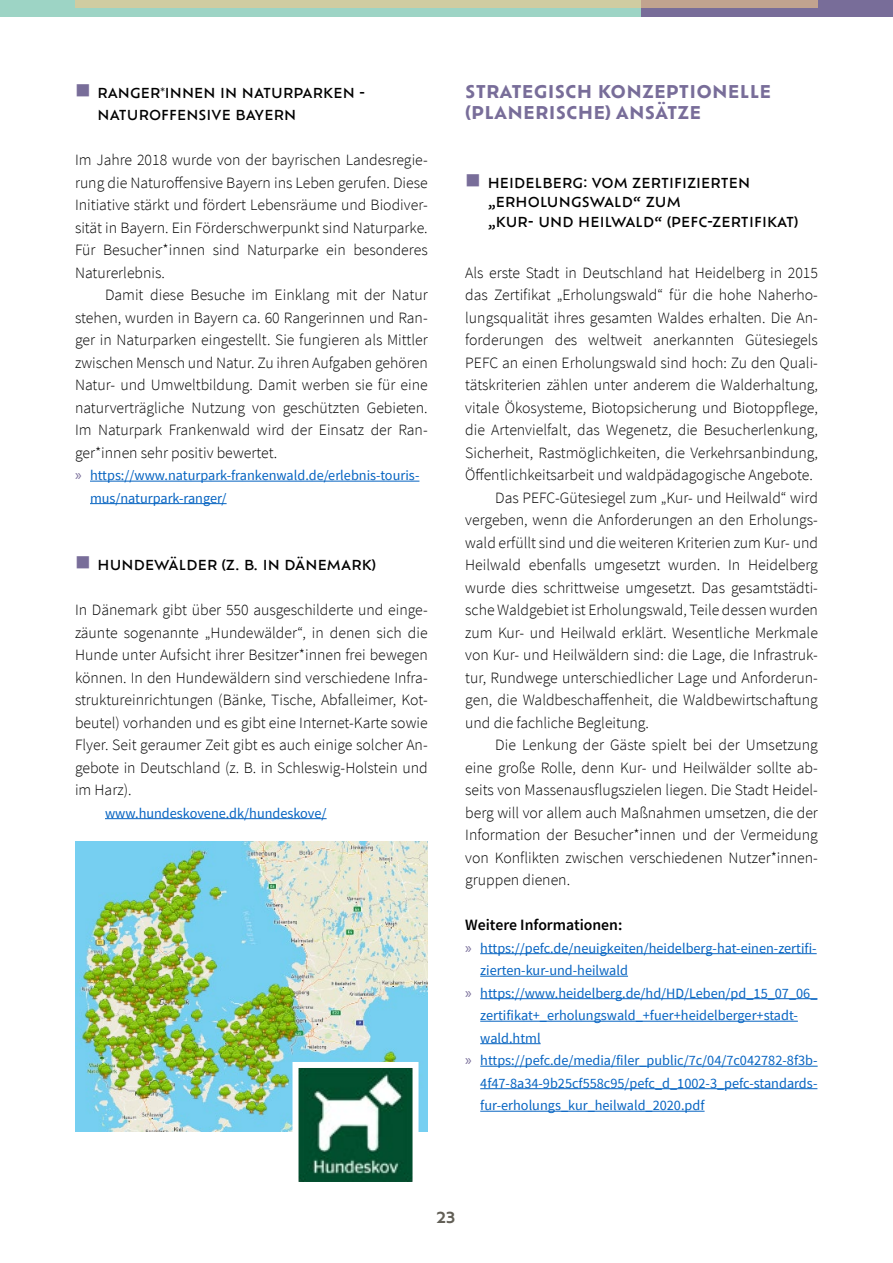
<style>
.page{position:relative;width:893px;height:1263px;background:#fff}
.page>*{position:absolute;margin:0;border:0;box-sizing:border-box;transform-origin:0 0}
.t1{font:700 17.25px/21px "Ofelia Text";letter-spacing:.01em;color:#786d99}
.t2{font:300 15.75px/22.5px "Source Sans Pro";color:#000;text-align:justify}
.t3{font:600 15.75px "Source Sans Pro";color:#000}
.t4{font:600 15px "Ofelia Text";color:#625f56}
.t5{font:14.25px/22.5px "Source Sans Pro";color:#0563c1}
.t6{font:500 13.5px/19.5px "Ofelia Text";letter-spacing:.01em;color:#000}
.s1{font-family:"Myriad Pro";font-size:15.75px;color:#786d99}
</style>
<div class="page">
<div style="left:0;top:0;width:893px;height:16px;background:#9dd4c5"></div>
<div style="left:642px;top:0;width:251px;height:16px;background:#786d99"></div>
<svg style="left:76px;top:0;width:742px;height:8px;background:#ccc29c"></svg>
<hr style="left:90px;top:481px;width:329px;height:1px;background:#0563c1">
<hr style="left:90px;top:503px;width:137px;height:1px;background:#0563c1">
<hr style="left:105px;top:818px;width:222px;height:1px;background:#0563c1">
<hr style="left:480px;top:953px;width:337px;height:1px;background:#0563c1">
<hr style="left:480px;top:976px;width:148px;height:1px;background:#0563c1">
<hr style="left:480px;top:998px;width:337px;height:1px;background:#0563c1">
<hr style="left:480px;top:1021px;width:318px;height:1px;background:#0563c1">
<hr style="left:480px;top:1043px;width:61px;height:1px;background:#0563c1">
<hr style="left:480px;top:1066px;width:338px;height:1px;background:#0563c1">
<hr style="left:480px;top:1088px;width:337px;height:1px;background:#0563c1">
<hr style="left:480px;top:1111px;width:225px;height:1px;background:#0563c1">
<img style="left:75px;top:841px;width:353px;height:290px">
<img style="left:299px;top:1069px;width:112px;height:112px">
<div style="left:292px;top:1062px;width:126px;height:126px;border:6px solid #fff"></div>
<p class="t6" style="left:98px;top:80px;width:269px;line-height:22.5px">RANGER*INNEN IN NATURPARKEN -<br>NATUROFFENSIVE BAYERN</p>
<p class="t2" style="left:75px;top:149px;width:354px">Im Jahre 2018 wurde von der bayrischen Landesregie&shy;rung die Naturoffensive Bayern ins Leben gerufen. Diese Initiative stärkt und fördert Lebensräume und Biodiver&shy;sität in Bayern. Ein Förderschwerpunkt sind Naturparke.<br>Für Besucher*innen sind Naturparke ein besonderes Naturerlebnis.</p>
<p class="t2" style="left:75px;top:284px;width:354px;text-indent:30px">Damit diese Besuche im Einklang mit der Natur stehen, wurden in Bayern ca. 60 Rangerinnen und Ran&shy;ger in Naturparken eingestellt. Sie fungieren als Mittler zwischen Mensch und Natur. Zu ihren Aufgaben gehören Natur- und Umweltbildung. Damit werben sie für eine naturverträgliche Nutzung von geschützten Gebieten.<br>Im Naturpark Frankenwald wird der Einsatz der Ran&shy;ger*innen sehr positiv bewertet.</p>
<p class="t5" style="left:90px;top:464px;width:331px;text-indent:-15px"><span class="s1">»</span> https://www.naturpark-frankenwald.de/erlebnis-touris&shy;mus/naturpark-ranger/</p>
<p class="t6" style="left:98px;top:554px;width:280px">HUNDEWÄLDER (Z. B. IN DÄNEMARK)</p>
<p class="t2" style="left:75px;top:599px;width:354px">In Dänemark gibt über 550 ausgeschilderte und einge&shy;zäunte sogenannte „Hundewälder“, in denen sich die Hunde unter Aufsicht ihrer Besitzer*innen frei bewegen können. In den Hundewäldern sind verschiedene Infra&shy;struktureinrichtungen (Bänke, Tische, Abfalleimer, Kot&shy;beutel) vorhanden und es gibt eine Internet-Karte sowie Flyer. Seit geraumer Zeit gibt es auch einige solcher An&shy;gebote in Deutschland (z. B. in Schleswig-Holstein und im Harz).</p>
<p class="t5" style="left:105px;top:801px;width:223px">www.hundeskovene.dk/hundeskove/</p>
<p class="t1" style="left:465px;top:79px;width:308px">STRATEGISCH KONZEPTIONELLE (PLANERISCHE) ANSÄTZE</p>
<p class="t6" style="left:488px;top:172px;width:312px">HEIDELBERG: VOM ZERTIFIZIERTEN „ERHOLUNGSWALD“ ZUM<br>„KUR- UND HEILWALD“ (PEFC-ZERTIFIKAT)</p>
<p class="t2" style="left:465px;top:261px;width:354px">Als erste Stadt in Deutschland hat Heidelberg in 2015</p>
<p class="t2" style="left:465px;top:284px;width:354px">das Zertifikat „Erholungswald“ für die hohe Naherho-</p>
<p class="t2" style="left:465px;top:306px;width:354px">lungsqualität ihres gesamten Waldes erhalten. Die An-</p>
<p class="t2" style="left:465px;top:329px;width:354px">forderungen des weltweit anerkannten Gütesiegels</p>
<p class="t2" style="left:465px;top:351px;width:354px">PEFC an einen Erholungswald sind hoch: Zu den Quali-</p>
<p class="t2" style="left:465px;top:374px;width:354px">tätskriterien zählen unter anderem die Walderhaltung,</p>
<p class="t2" style="left:465px;top:396px;width:354px">vitale Ökosysteme, Biotopsicherung und Biotoppflege,</p>
<p class="t2" style="left:465px;top:419px;width:354px">die Artenvielfalt, das Wegenetz, die Besucherlenkung,</p>
<p class="t2" style="left:465px;top:441px;width:354px">Sicherheit, Rastmöglichkeiten, die Verkehrsanbindung,</p>
<p class="t2" style="left:465px;top:464px;width:349px">Öffentlichkeitsarbeit und waldpädagogische Angebote.</p>
<p class="t2" style="left:495px;top:486px;width:324px">Das PEFC-Gütesiegel zum „Kur- und Heilwald“ wird</p>
<p class="t2" style="left:465px;top:509px;width:354px">vergeben, wenn die Anforderungen an den Erholungs-</p>
<p class="t2" style="left:465px;top:531px;width:354px">wald erfüllt sind und die weiteren Kriterien zum Kur- und</p>
<p class="t2" style="left:465px;top:554px;width:354px">Heilwald ebenfalls umgesetzt wurden. In Heidelberg</p>
<p class="t2" style="left:465px;top:576px;width:354px">wurde dies schrittweise umgesetzt. Das gesamtstädti-</p>
<p class="t2" style="left:465px;top:599px;width:354px">sche Waldgebiet ist Erholungswald, Teile dessen wurden</p>
<p class="t2" style="left:465px;top:621px;width:354px">zum Kur- und Heilwald erklärt. Wesentliche Merkmale</p>
<p class="t2" style="left:465px;top:644px;width:354px">von Kur- und Heilwäldern sind: die Lage, die Infrastruk-</p>
<p class="t2" style="left:465px;top:666px;width:354px">tur, Rundwege unterschiedlicher Lage und Anforderun-</p>
<p class="t2" style="left:465px;top:689px;width:354px">gen, die Waldbeschaffenheit, die Waldbewirtschaftung</p>
<p class="t2" style="left:465px;top:711px;width:185px">und die fachliche Begleitung.</p>
<p class="t2" style="left:495px;top:734px;width:324px">Die Lenkung der Gäste spielt bei der Umsetzung</p>
<p class="t2" style="left:465px;top:756px;width:354px">eine große Rolle, denn Kur- und Heilwälder sollte ab-</p>
<p class="t2" style="left:465px;top:779px;width:354px">seits von Massenausflugszielen liegen. Die Stadt Heidel-</p>
<p class="t2" style="left:465px;top:801px;width:354px">berg will vor allem auch Maßnahmen umsetzen, die der</p>
<p class="t2" style="left:465px;top:824px;width:354px">Information der Besucher*innen und der Vermeidung</p>
<p class="t2" style="left:465px;top:846px;width:354px">von Konflikten zwischen verschiedenen Nutzer*innen-</p>
<p class="t2" style="left:465px;top:869px;width:106px">gruppen dienen.</p>
<p class="t3" style="left:465px;top:915px;width:159px">Weitere Informationen:</p>
<p class="t5" style="left:465px;top:936px;width:353px"><span class="s1">»</span> https://pefc.de/neuigkeiten/heidelberg-hat-einen-zertifi-</p>
<p class="t5" style="left:480px;top:959px;width:149px">zierten-kur-und-heilwald</p>
<p class="t5" style="left:465px;top:981px;width:354px"><span class="s1">»</span> https://www.heidelberg.de/hd/HD/Leben/pd_15_07_06_</p>
<p class="t5" style="left:480px;top:1004px;width:319px">zertifikat+_erholungswald_+fuer+heidelberger+stadt-</p>
<p class="t5" style="left:480px;top:1026px;width:62px">wald.html</p>
<p class="t5" style="left:465px;top:1049px;width:354px"><span class="s1">»</span> https://pefc.de/media/filer_public/7c/04/7c042782-8f3b-</p>
<p class="t5" style="left:480px;top:1071px;width:339px">4f47-8a34-9b25cf558c95/pefc_d_1002-3_pefc-standards-</p>
<p class="t5" style="left:480px;top:1094px;width:226px">fur-erholungs_kur_heilwald_2020.pdf</p>
<p class="t4" style="left:436px;top:1206px;width:20px">23</p>
</div>
